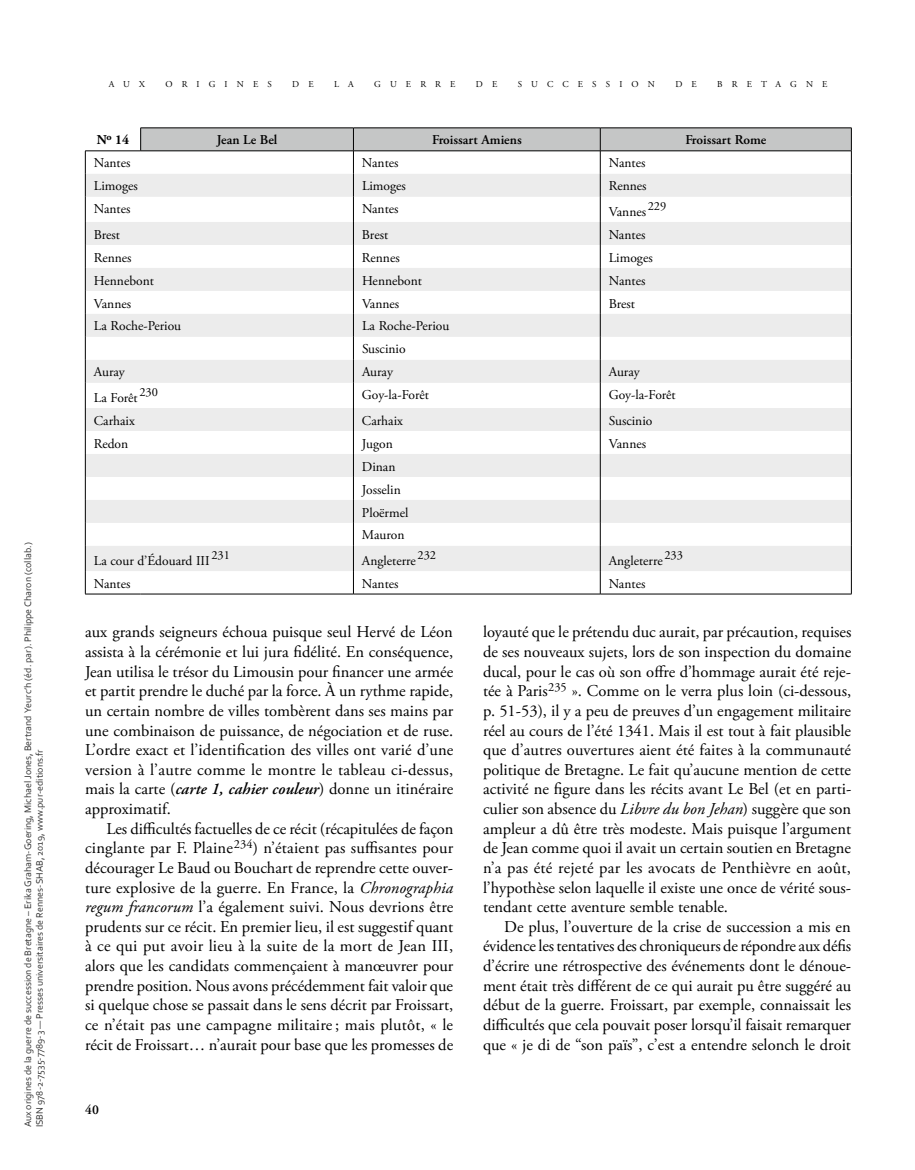
<style>
.page{position:relative;width:915px;height:1170px;background:#fff}
.page>*{position:absolute;margin:0;border:0;box-sizing:border-box;transform-origin:0 0}
.t1{font:16.5px/19.6px "Adobe Garamond Pro";color:#000;text-align:justify}
.t2{font:13.5px/23px "Adobe Garamond Pro";color:#000}
.t3{font:600 13.5px "Adobe Garamond Pro";color:#000}
.t4{font:700 13.5px "Adobe Garamond Pro";color:#000}
.t5{font:9.9px/11.9px "Corbel";color:rgb(0 0 0/.8)}
.t6{font:9px "Adobe Garamond Pro";letter-spacing:1.015em;color:#000}
.s1{font-weight:600;font-style:italic}
.s2{font-style:italic}
</style>
<div class="page">
<svg style="left:86px;top:174px;width:54px;height:397px;fill:#ececec"></svg>
<hr style="left:85px;top:150px;width:56px;height:1px;background:#000">
<svg style="left:85px;top:151px;width:1px;height:442px"></svg>
<svg style="left:140px;top:128px;width:711px;height:465px"></svg>
<hr style="left:85px;top:593px;width:56px;height:1px;background:#000">
<hr style="left:141px;top:593px;width:212px;height:1px;background:#000">
<hr style="left:353px;top:593px;width:247px;height:1px;background:#000">
<hr style="left:600px;top:593px;width:251px;height:1px;background:#000">
<p class="t5" style="left:22px;top:1127px;width:586px;rotate:-90deg">Aux origines de la guerre de succession de Bretagne – Erika Graham-Goering, Michael Jones, Bertrand Yeurc’h (éd. par). Philippe Charon (collab.)<br>ISBN 978-2-7535-7789-3 — Presses universitaires de Rennes-SHAB, 2019, www.pur-editions.fr</p>
<p class="t6" style="left:109px;top:79px;width:38px">AUX</p>
<p class="t6" style="left:165px;top:79px;width:108px">ORIGINES</p>
<p class="t6" style="left:292px;top:79px;width:23px">D E</p>
<p class="t6" style="left:334px;top:79px;width:21px">L A</p>
<p class="t6" style="left:374px;top:79px;width:83px">GUERRE</p>
<p class="t6" style="left:475px;top:79px;width:23px">D E</p>
<p class="t6" style="left:517px;top:79px;width:139px">SUCCESSION</p>
<p class="t6" style="left:675px;top:79px;width:23px">D E</p>
<p class="t6" style="left:717px;top:79px;width:112px">BRETAGNE</p>
<p class="t4" style="left:97px;top:132px;width:34px">N<sup>o</sup> 14</p>
<p class="t3" style="left:217px;top:132px;width:62px">Jean Le Bel</p>
<p class="t3" style="left:432px;top:132px;width:91px">Froissart Amiens</p>
<p class="t3" style="left:685px;top:132px;width:82px">Froissart Rome</p>
<p class="t2" style="left:94px;top:152px;width:38px">Nantes</p>
<p class="t2" style="left:362px;top:152px;width:38px">Nantes</p>
<p class="t2" style="left:608px;top:152px;width:38px">Nantes</p>
<p class="t2" style="left:94px;top:175px;width:45px">Limoges</p>
<p class="t2" style="left:362px;top:175px;width:45px">Limoges</p>
<p class="t2" style="left:608px;top:175px;width:39px">Rennes</p>
<p class="t2" style="left:94px;top:198px;width:38px">Nantes</p>
<p class="t2" style="left:362px;top:198px;width:38px">Nantes</p>
<p class="t2" style="left:608px;top:200px;width:59px">Vannes <sup>229</sup></p>
<p class="t2" style="left:94px;top:223px;width:28px">Brest</p>
<p class="t2" style="left:362px;top:223px;width:28px">Brest</p>
<p class="t2" style="left:608px;top:223px;width:38px">Nantes</p>
<p class="t2" style="left:94px;top:246px;width:39px">Rennes</p>
<p class="t2" style="left:362px;top:246px;width:39px">Rennes</p>
<p class="t2" style="left:608px;top:246px;width:45px">Limoges</p>
<p class="t2" style="left:94px;top:269px;width:62px">Hennebont</p>
<p class="t2" style="left:362px;top:269px;width:62px">Hennebont</p>
<p class="t2" style="left:608px;top:269px;width:38px">Nantes</p>
<p class="t2" style="left:94px;top:292px;width:39px">Vannes</p>
<p class="t2" style="left:362px;top:292px;width:39px">Vannes</p>
<p class="t2" style="left:608px;top:292px;width:28px">Brest</p>
<p class="t2" style="left:94px;top:315px;width:89px">La Roche-Periou</p>
<p class="t2" style="left:362px;top:315px;width:89px">La Roche-Periou<br>Suscinio</p>
<p class="t2" style="left:94px;top:361px;width:32px">Auray</p>
<p class="t2" style="left:362px;top:361px;width:32px">Auray</p>
<p class="t2" style="left:608px;top:361px;width:32px">Auray</p>
<p class="t2" style="left:94px;top:386px;width:65px">La Forêt <sup>230</sup></p>
<p class="t2" style="left:362px;top:384px;width:68px">Goy-la-Forêt</p>
<p class="t2" style="left:608px;top:384px;width:68px">Goy-la-Forêt</p>
<p class="t2" style="left:94px;top:409px;width:43px">Carhaix</p>
<p class="t2" style="left:362px;top:409px;width:43px">Carhaix</p>
<p class="t2" style="left:608px;top:409px;width:45px">Suscinio</p>
<p class="t2" style="left:94px;top:432px;width:36px">Redon</p>
<p class="t2" style="left:362px;top:432px;width:32px">Jugon</p>
<p class="t2" style="left:608px;top:432px;width:39px">Vannes</p>
<p class="t2" style="left:362px;top:455px;width:48px">Dinan<br>Josselin<br>Ploërmel<br>Mauron</p>
<p class="t2" style="left:94px;top:549px;width:137px">La cour d’Édouard III <sup>231</sup></p>
<p class="t2" style="left:362px;top:549px;width:76px">Angleterre <sup>232</sup></p>
<p class="t2" style="left:608px;top:549px;width:76px">Angleterre <sup>233</sup></p>
<p class="t2" style="left:94px;top:572px;width:38px">Nantes</p>
<p class="t2" style="left:362px;top:572px;width:38px">Nantes</p>
<p class="t2" style="left:608px;top:572px;width:38px">Nantes</p>
<p class="t1" style="left:85px;top:623px;width:369px">aux grands seigneurs échoua puisque seul Hervé de Léon assista à la cérémonie et lui jura fidélité. En conséquence, Jean utilisa le trésor du Limousin pour financer une armée et partit prendre le duché par la force. À un rythme rapide, un certain nombre de villes tombèrent dans ses mains par une combinaison de puissance, de négociation et de ruse.<br>L’ordre exact et l’identification des villes ont varié d’une version à l’autre comme le montre le tableau ci-dessus, mais la carte (<span class="s1">carte 1, cahier couleur</span>) donne un itinéraire</p>
<p class="t1" style="left:85px;top:819px;width:370px;text-indent:21px">Les difficultés factuelles de ce récit (récapitulées de façon cinglante par F. Plaine<sup>234</sup>) n’étaient pas suffisantes pour décourager Le Baud ou Bouchart de reprendre cette ouver&shy;ture explosive de la guerre. En France, la <span class="s2">Chronographia regum francorum</span> l’a également suivi. Nous devrions être prudents sur ce récit. En premier lieu, il est suggestif quant à ce qui put avoir lieu à la suite de la mort de Jean III, alors que les candidats commençaient à manœuvrer pour prendre position. Nous avons précédemment fait valoir que si quelque chose se passait dans le sens décrit par Froissart, ce n’était pas une campagne militaire; mais plutôt, « le récit de Froissart… n’aurait pour base que les promesses de</p>
<p class="t3" style="left:85px;top:1101px;width:15px">40</p>
<p class="t1" style="left:483px;top:623px;width:370px">loyauté que le prétendu duc aurait, par précaution, requises de ses nouveaux sujets, lors de son inspection du domaine ducal, pour le cas où son offre d’hommage aurait été reje&shy;tée à Paris<sup>235</sup> ». Comme on le verra plus loin (ci-dessous, p. 51-53), il y a peu de preuves d’un engagement militaire réel au cours de l’été 1341. Mais il est tout à fait plausible que d’autres ouvertures aient été faites à la communauté politique de Bretagne. Le fait qu’aucune mention de cette activité ne figure dans les récits avant Le Bel (et en parti&shy;culier son absence du <span class="s2">Libvre du bon Jehan</span>) suggère que son ampleur a dû être très modeste. Mais puisque l’argument de Jean comme quoi il avait un certain soutien en Bretagne n’a pas été rejeté par les avocats de Penthièvre en août, l’hypothèse selon laquelle il existe une once de vérité sous&shy;tendant cette aventure semble tenable.</p>
<p class="t1" style="left:483px;top:917px;width:369px;text-indent:21px">De plus, l’ouverture de la crise de succession a mis en évidence les tentatives des chroniqueurs de répondre aux défis d’écrire une rétrospective des événements dont le dénoue&shy;ment était très différent de ce qui aurait pu être suggéré au début de la guerre. Froissart, par exemple, connaissait les difficultés que cela pouvait poser lorsqu’il faisait remarquer que « je di de “son païs”, c’est a entendre selonch le droit</p>
</div>
